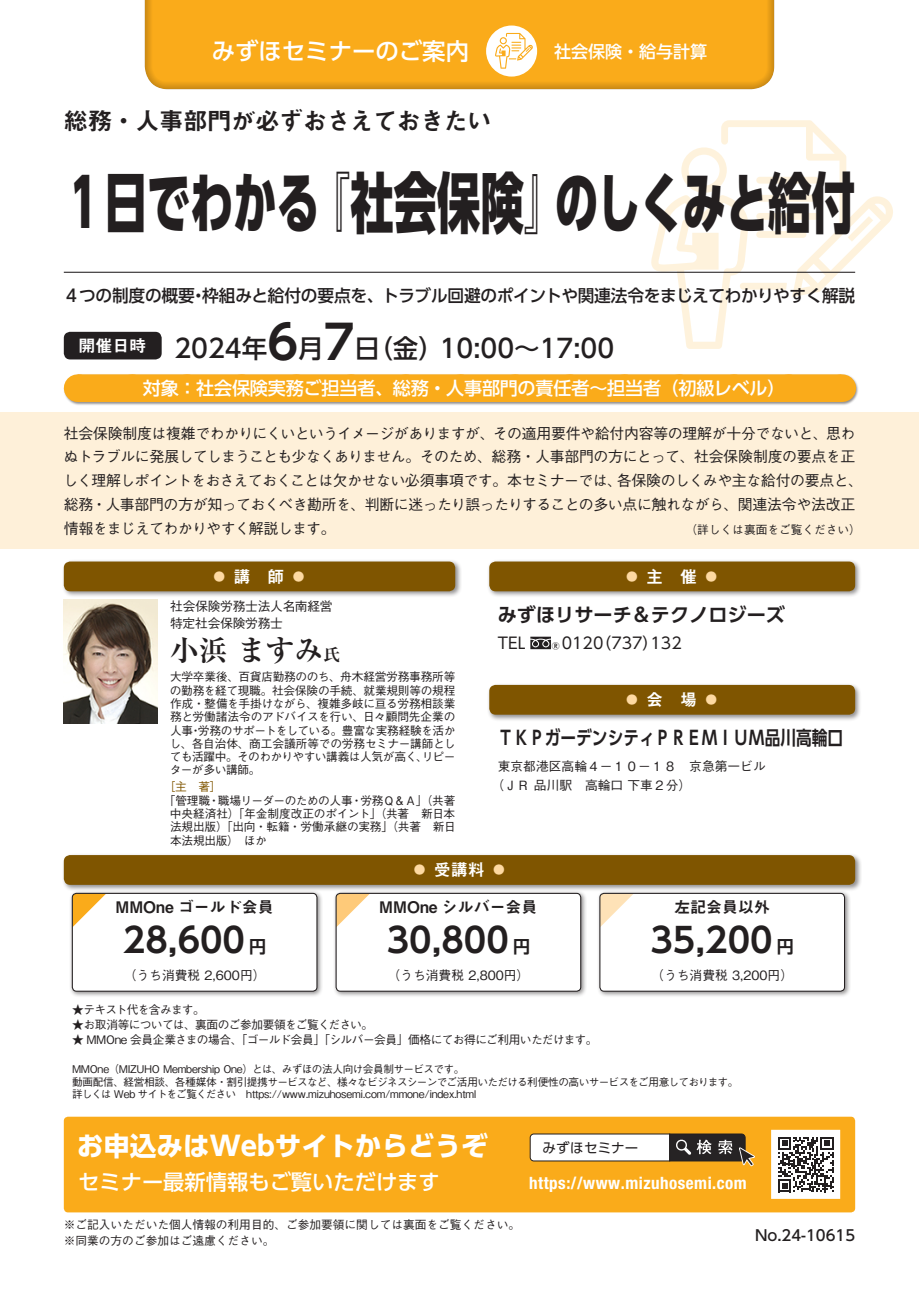
<style>
.page{position:relative;width:919px;height:1289px;background:#fff}
.page>*{position:absolute;margin:0;border:0;box-sizing:border-box;transform-origin:0 0}
.t1{font:800 65.85px "UD Shin Go Pro";letter-spacing:-.01em;color:#231f20;scale:.66 1}
.t2{font:700 34.05px "UD Shin Go Pro De";color:#231f20}
.t3{font:700 28.65px "Ryumin Pro";color:#231f20}
.t4{font:700 26.55px "UD Shin Go Pro";color:#fff}
.t5{font:500 25.5px "UD Shin Go Pro";color:#231f20}
.t6{font:24.45px "Midashi Go Pro MB31";letter-spacing:-.03em;color:#231f20}
.t7{font:500 23.4px "UD Shin Go Pro";color:#fff}
.t8{font:500 21.3px "UD Shin Go Pro";color:#fff}
.t9{font:700 19.2px "UD Shin Go Pro De";color:#231f20;scale:.82 1}
.t10{font:700 19.2px "UD Shin Go Pro De";color:#231f20}
.t11{font:500 18px "UD Shin Go Pro";letter-spacing:-.01em;color:#fff}
.t12{font:500 16.95px "UD Shin Go Pro";letter-spacing:-.02em;color:#231f20}
.t13{font:700 condensed 16.95px "Helvetica Neue LT Std";letter-spacing:.03em;color:#fff}
.t14{font:16.95px "Midashi Go Pro MB31";color:#fff}
.t15{font:500 16.95px "UD Shin Go Pro";color:#fff}
.t16{font:15.9px "Midashi Go Pro MB31";color:#231f20}
.t17{font:15.75px "UD Shin Go Pro";color:#231f20}
.t18{font:500 14.85px/23.9px "Gothic BBB Pro";letter-spacing:-.035em;color:#231f20}
.t19{font:500 14.85px "UD Shin Go Pro";color:#231f20}
.t20{font:13.5px "UD Shin Go Pro";letter-spacing:.01em;color:#231f20}
.t21{font:500 12.75px "Gothic BBB Pro";color:#231f20}
.t22{font:500 12.75px/17px "Gothic BBB Pro";letter-spacing:-.02em;color:#231f20}
.t23{font:500 11.7px/13.4px "Gothic BBB Pro";letter-spacing:-.025em;color:#231f20}
.t24{font:500 11.7px/15.9px "Gothic BBB Pro";color:#231f20}
.t25{font:500 11.7px "Gothic BBB Pro";letter-spacing:-.05em;color:#231f20}
.t26{font:500 11.7px "Gothic BBB Pro";letter-spacing:-.06em;color:#231f20}
.t27{font:500 11.7px "Gothic BBB Pro";color:#7f5500}
.t28{font:500 10.65px/12.8px "Gothic BBB Pro";letter-spacing:-.035em;color:#231f20}
.s1{font-family:"UD Shin Go Pro De";font-weight:700;font-size:46.8px}
.s2{color:#fed9a1}
.s3{font-size:16.95px}
</style>
<div class="page">
<svg style="left:650px;top:120px;width:242px;height:229px"></svg>
<div style="left:64px;top:332px;width:98px;height:27px;background:#231f20;border-radius:6px"></div>
<hr style="left:64px;top:272px;width:791px;height:1px;background:#231f20">
<div style="left:487px;top:682px;width:374px;height:39px;background:#231f20;opacity:.5"></div>
<div style="left:489px;top:685px;width:366px;height:29px;background:#7f5500;border-radius:6px"></div>
<div style="left:0;top:412px;width:918px;height:137px;background:#fef0d9"></div>
<div style="left:132px;top:0;width:654px;height:92px;background:#231f20;opacity:.5"></div>
<div style="left:64px;top:1116px;width:791px;height:96px;background:#faab1a;border-radius:4px"></div>
<img style="left:63px;top:1120px;width:793px;height:88px">
<svg style="left:529px;top:1133px;width:227px;height:36px"></svg>
<div style="left:771px;top:1129px;width:69px;height:69px;border:14px solid #fff"></div>
<svg style="left:778px;top:1136px;width:55px;height:56px;background:#8c898a"></svg>
<div style="left:69px;top:889px;width:254px;height:108px;background:#231f20;opacity:.5"></div>
<div style="left:72px;top:893px;width:245px;height:98px;background:#fff;border-radius:4px"></div>
<svg style="left:72px;top:893px;width:34px;height:33px"></svg>
<div style="left:72px;top:892px;width:245px;height:99px;border:1px solid #231f20;border-radius:4px"></div>
<div style="left:332px;top:889px;width:255px;height:108px;background:#231f20;opacity:.5"></div>
<div style="left:336px;top:893px;width:244px;height:98px;background:#fff;border-radius:4px"></div>
<svg style="left:337px;top:894px;width:33px;height:33px"></svg>
<div style="left:335px;top:892px;width:246px;height:99px;border:1px solid #231f20;border-radius:4px"></div>
<div style="left:596px;top:889px;width:255px;height:108px;background:#231f20;opacity:.5"></div>
<div style="left:600px;top:893px;width:244px;height:98px;background:#fff;border-radius:4px"></div>
<svg style="left:601px;top:894px;width:32px;height:32px"></svg>
<div style="left:599px;top:892px;width:246px;height:99px;border:1px solid #231f20;border-radius:4px"></div>
<div style="left:487px;top:559px;width:374px;height:39px;background:#231f20;opacity:.5"></div>
<div style="left:489px;top:561px;width:366px;height:30px;background:#7f5500;border-radius:6px"></div>
<svg style="left:530px;top:636px;width:21px;height:13px"></svg>
<div style="left:61px;top:852px;width:800px;height:39px;background:#231f20;opacity:.5"></div>
<div style="left:64px;top:855px;width:791px;height:29px;background:#7f5500;border-radius:6px"></div>
<div style="left:486px;top:26px;width:51px;height:51px;background:#fff;border-radius:50%"></div>
<svg style="left:495px;top:33px;width:37px;height:36px"></svg>
<div style="left:63px;top:373px;width:795px;height:32px;background:#231f20;opacity:.5"></div>
<div style="left:78px;top:374px;width:763px;height:28px;background:#faab1a"></div>
<svg style="left:132px;top:374px;width:682px;height:1px"></svg>
<svg style="left:841px;top:374px;width:1px;height:28px"></svg>
<div style="left:61px;top:559px;width:401px;height:39px;background:#231f20;opacity:.5"></div>
<div style="left:64px;top:561px;width:391px;height:30px;background:#7f5500;border-radius:6px"></div>
<img style="left:64px;top:600px;width:93px;height:123px">
<h3 class="t7" style="left:212px;top:32px;width:259px">みずほセミナーのご案内</h3>
<h3 class="t15" style="left:537px;top:37px;width:172px">　社会保険・給与計算</h3>
<h3 class="t6" style="left:64px;top:101px;width:429px">総務・人事部門が必ずおさえておきたい</h3>
<h1 class="t1" style="left:63px;top:149px;width:1202px">１日でわかる『社会保険』のしくみと給付</h1>
<h3 class="t12" style="left:63px;top:282px;width:793px">４つの制度の概要・枠組みと給付の要点を、トラブル回避のポイントや関連法令をまじえてわかりやすく解説</h3>
<h3 class="t5" style="left:174px;top:328px;width:441px">2024年<span class="s1">6</span>月<span class="s1">7</span>日（金）10:00～17:00</h3>
<h3 class="t11" style="left:143px;top:373px;width:644px">対象：社会保険実務ご担当者、総務・人事部門の責任者～担当者（初級レベル）</h3>
<h3 class="t14" style="left:79px;top:332px;width:70px">開催日時</h3>
<p class="t18" style="left:63px;top:419px;width:801px">社会保険制度は複雑でわかりにくいというイメージがありますが、その適用要件や給付内容等の理解が十分でないと、思わぬトラブルに発展してしまうことも少なくありません。そのため、総務・人事部門の方にとって、社会保険制度の要点を正しく理解しポイントをおさえておくことは欠かせない必須事項です。本セミナーでは、各保険のしくみや主な給付の要点と、総務・人事部門の方が知っておくべき勘所を、判断に迷ったり誤ったりすることの多い点に触れながら、関連法令や法改正情報をまじえてわかりやすく解説します。</p>
<p class="t24" style="left:685px;top:519px;width:177px">（詳しくは裏面をご覧ください）</p>
<h3 class="t14" style="left:211px;top:563px;width:98px"><span class="s2">◦</span> 講　師 <span class="s2">◦</span></h3>
<p class="t22" style="left:170px;top:596px;width:164px">社会保険労務士法人名南経営特定社会保険労務士</p>
<h3 class="t3" style="left:170px;top:627px;width:172px">小浜 ますみ<span class="s3">氏</span></h3>
<p class="t23" style="left:169px;top:669px;width:287px;text-align:justify">大学卒業後、百貨店勤務ののち、舟木経営労務事務所等の勤務を経て現職。社会保険の手続、就業規則等の規程作成・整備を手掛けながら、複雑多岐に亘る労務相談業務と労働諸法令のアドバイスを行い、日々顧問先企業の人事・労務のサポートをしている。豊富な実務経験を活かし、各自治体、商工会議所等での労務セミナー講師としても活躍中。そのわかりやすい講義は人気が高く、リピーターが多い講師。</p>
<p class="t27" style="left:164px;top:777px;width:59px">［主　著］</p>
<p class="t23" style="left:170px;top:792px;width:298px;text-indent:-6px">「管理職・職場リーダーのための人事・労務Ｑ＆Ａ」（共著　中央経済社）「年金制度改正のポイント」（共著　新日本法規出版）「出向・転籍・労働承継の実務」（共著　新日本法規出版）　ほか</p>
<h3 class="t14" style="left:623px;top:563px;width:98px"><span class="s2">◦</span> 主　催 <span class="s2">◦</span></h3>
<h3 class="t10" style="left:497px;top:599px;width:289px">みずほリサーチ＆テクノロジーズ</h3>
<h3 class="t17" style="left:497px;top:630px;width:29px">TEL</h3>
<h3 class="t17" style="left:551px;top:630px;width:132px">®0120（737）132</h3>
<h3 class="t14" style="left:623px;top:686px;width:98px"><span class="s2">◦</span> 会　場 <span class="s2">◦</span></h3>
<h3 class="t9" style="left:497px;top:722px;width:422px">ＴＫＰガーデンシティＰＲＥＭＩＵＭ品川高輪口</h3>
<p class="t21" style="left:497px;top:755px;width:269px">東京都港区高輪４－１０－１８　京急第一ビル</p>
<p class="t21" style="left:491px;top:774px;width:201px">（ＪＲ 品川駅　高輪口 下車２分）</p>
<h3 class="t14" style="left:411px;top:856px;width:98px"><span class="s2">◦</span> 受講料 <span class="s2">◦</span></h3>
<h3 class="t16" style="left:115px;top:894px;width:160px">MMOne ゴールド会員</h3>
<h3 class="t16" style="left:379px;top:894px;width:160px">MMOne シルバー会員</h3>
<h3 class="t16" style="left:674px;top:894px;width:97px">左記会員以外</h3>
<h2 class="t2" style="left:123px;top:912px;width:145px">28,600 <span class="s3">円</span></h2>
<h2 class="t2" style="left:386px;top:912px;width:145px">30,800 <span class="s3">円</span></h2>
<h2 class="t2" style="left:650px;top:912px;width:145px">35,200 <span class="s3">円</span></h2>
<p class="t21" style="left:124px;top:965px;width:143px">（うち消費税 2,600円）</p>
<p class="t21" style="left:387px;top:965px;width:143px">（うち消費税 2,800円）</p>
<p class="t21" style="left:651px;top:965px;width:143px">（うち消費税 3,200円）</p>
<p class="t26" style="left:72px;top:1000px;width:134px">★テキスト代を含みます。</p>
<p class="t25" style="left:72px;top:1015px;width:302px">★お取消等については、裏面のご参加要領をご覧ください。</p>
<p class="t23" style="left:72px;top:1031px;width:526px">★ MMOne 会員企業さまの場合、「ゴールド会員」「シルバー会員」価格にてお得にご利用いただけます。</p>
<p class="t28" style="left:72px;top:1061px;width:667px">MMOne（MIZUHO Membership One）とは、みずほの法人向け会員制サービスです。<br>動画配信、経営相談、各種媒体・割引提携サービスなど、様々なビジネスシーンでご活用いただける利便性の高いサービスをご用意しております。詳しくは Web サイトをご覧ください　https://www.mizuhosemi.com/mmone/index.html</p>
<h3 class="t4" style="left:77px;top:1124px;width:412px">お申込みはWebサイトからどうぞ</h3>
<h3 class="t8" style="left:78px;top:1164px;width:363px">セミナー最新情報もご覧いただけます</h3>
<h3 class="t13" style="left:529px;top:1172px;width:219px">https://www.mizuhosemi.com</h3>
<p class="t20" style="left:542px;top:1136px;width:97px">みずほセミナー</p>
<p class="t24" style="left:64px;top:1215px;width:463px">※ご記入いただいた個人情報の利用目的、ご参加要領に関しては裏面をご覧ください。　※同業の方のご参加はご遠慮ください。</p>
<p class="t19" style="left:755px;top:1223px;width:102px">No.24-10615</p>
</div>
